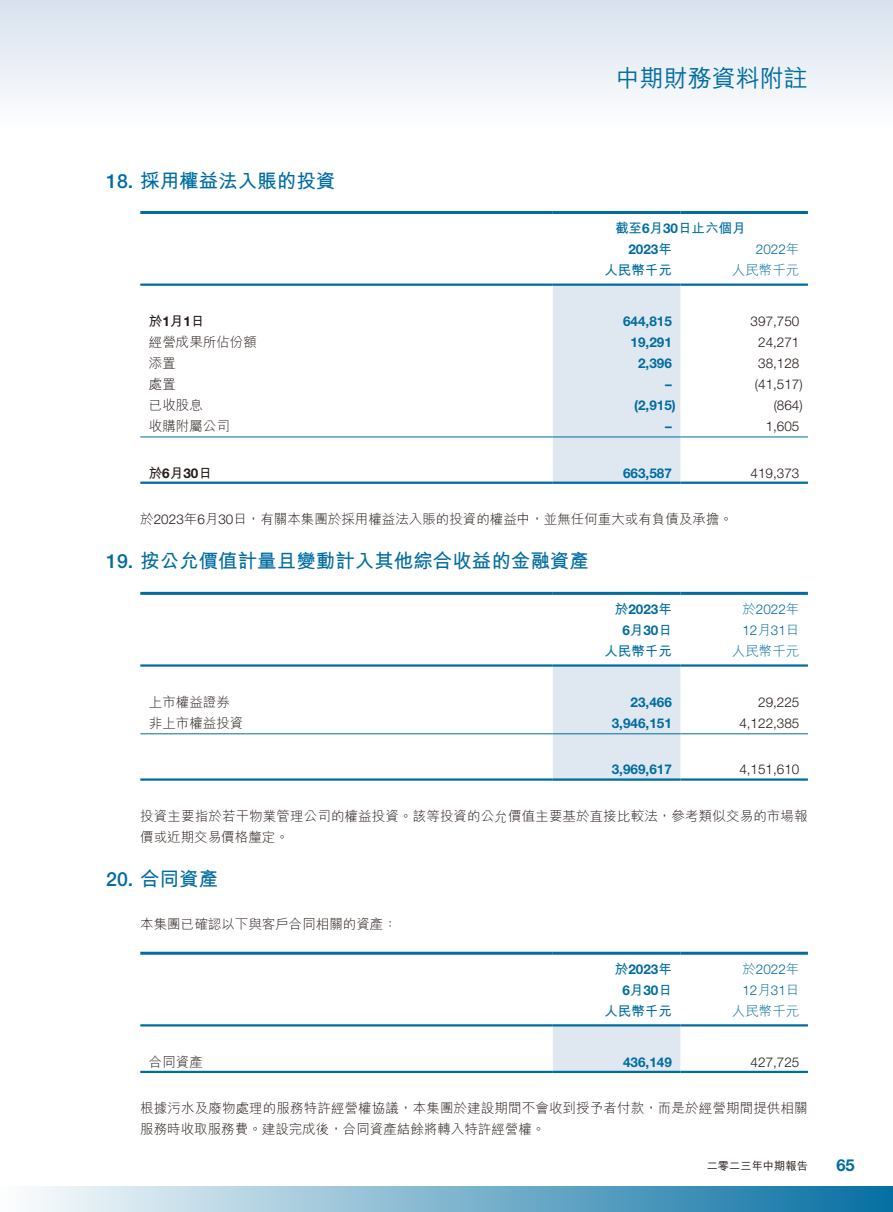
<style>
.page{position:relative;width:893px;height:1212px;background:#fff}
.page>*{position:absolute;margin:0;border:0;box-sizing:border-box;transform-origin:0 0}
.t1{font:500 24px "M Hei HK";color:#006ca0}
.t2{font:700 19.5px "M Hei HK";color:#006ca0}
.t3{font:700 16.5px "Helvetica Neue LT Std";color:#006ca0}
.t4{font:300 13.5px/21px "M Hei HK";color:#231916}
.t5{font:700 13.5px/21px "Helvetica Neue LT Std";color:#006ca0;text-align:center}
.t6{font:300 13.5px "Helvetica Neue LT Std";color:#231916}
.t7{font:300 13.5px/21px "Helvetica Neue LT Std";color:#006ca0}
.t8{font:700 13.5px "M Hei HK";color:#006ca0}
.t9{font:300 13.5px "M Hei HK";color:#006ca0}
.t10{font:700 13.5px "M Hei HK";color:#231916}
.t11{font:500 11.25px "M Hei HK";color:#231916}
.s1{font-family:"Helvetica Neue LT Std";font-weight:500}
.s2{font-family:"Helvetica Neue LT Std"}
.s3{font-family:"M Hei HK"}
</style>
<div class="page">
<div style="left:0;top:1186px;width:893px;height:26px;background:linear-gradient(to right,#fdfdfe,#066fa2)"></div>
<div style="left:0;top:0;width:893px;height:138px;background:linear-gradient(to bottom,#d7e1ed,#fff)"></div>
<div style="left:553px;top:286px;width:127px;height:196px;background:#dfe7f1"></div>
<hr style="left:553px;top:211px;width:127px;height:3px;background:#006ca0">
<hr style="left:680px;top:211px;width:128px;height:3px;background:#006ca0">
<hr style="left:140px;top:211px;width:413px;height:3px;background:#006ca0">
<hr style="left:140px;top:283px;width:413px;height:3px;background:#006ca0">
<hr style="left:553px;top:283px;width:127px;height:3px;background:#006ca0">
<hr style="left:680px;top:283px;width:128px;height:3px;background:#006ca0">
<hr style="left:140px;top:437px;width:413px;height:1px;background:#006ca0">
<hr style="left:553px;top:437px;width:127px;height:1px;background:#006ca0">
<hr style="left:680px;top:437px;width:128px;height:1px;background:#006ca0">
<hr style="left:140px;top:482px;width:413px;height:2px;background:#006ca0">
<hr style="left:553px;top:482px;width:127px;height:2px;background:#006ca0">
<hr style="left:680px;top:482px;width:128px;height:2px;background:#006ca0">
<div style="left:553px;top:667px;width:127px;height:111px;background:#dfe7f1"></div>
<hr style="left:140px;top:592px;width:413px;height:3px;background:#006ca0">
<hr style="left:553px;top:592px;width:127px;height:3px;background:#006ca0">
<hr style="left:680px;top:592px;width:128px;height:3px;background:#006ca0">
<hr style="left:140px;top:664px;width:413px;height:3px;background:#006ca0">
<hr style="left:553px;top:664px;width:127px;height:3px;background:#006ca0">
<hr style="left:680px;top:664px;width:128px;height:3px;background:#006ca0">
<hr style="left:140px;top:733px;width:413px;height:1px;background:#006ca0">
<hr style="left:553px;top:733px;width:127px;height:1px;background:#006ca0">
<hr style="left:680px;top:733px;width:128px;height:1px;background:#006ca0">
<hr style="left:140px;top:778px;width:413px;height:3px;background:#006ca0">
<hr style="left:553px;top:778px;width:127px;height:3px;background:#006ca0">
<hr style="left:680px;top:778px;width:128px;height:3px;background:#006ca0">
<div style="left:553px;top:1026px;width:127px;height:45px;background:#dfe7f1"></div>
<hr style="left:140px;top:952px;width:413px;height:3px;background:#006ca0">
<hr style="left:553px;top:952px;width:127px;height:3px;background:#006ca0">
<hr style="left:680px;top:952px;width:128px;height:3px;background:#006ca0">
<hr style="left:140px;top:1024px;width:413px;height:2px;background:#006ca0">
<hr style="left:553px;top:1024px;width:127px;height:2px;background:#006ca0">
<hr style="left:680px;top:1024px;width:128px;height:2px;background:#006ca0">
<hr style="left:140px;top:1071px;width:413px;height:2px;background:#006ca0">
<hr style="left:553px;top:1071px;width:127px;height:2px;background:#006ca0">
<hr style="left:680px;top:1071px;width:128px;height:2px;background:#006ca0">
<h2 class="t2" style="left:106px;top:166px;width:231px"><span class="s1">18.</span> 採用權益法入賬的投資</h2>
<h1 class="t1" style="left:616px;top:61px;width:193px">中期財務資料附註</h1>
<p class="t8" style="left:615px;top:218px;width:132px">截至<span class="s2">6</span>月<span class="s2">30</span>日止六個月</p>
<p class="t5" style="left:628px;top:239px;width:45px">2023<span class="s3">年</span></p>
<p class="t7" style="left:756px;top:239px;width:45px">2022<span class="s3">年</span></p>
<p class="t8" style="left:604px;top:260px;width:69px">人民幣千元</p>
<p class="t9" style="left:732px;top:261px;width:69px">人民幣千元</p>
<p class="t10" style="left:149px;top:311px;width:57px">於<span class="s2">1</span>月<span class="s2">1</span>日</p>
<p class="t5" style="left:623px;top:310px;width:50px">644,815</p>
<p class="t6" style="left:751px;top:313px;width:50px">397,750</p>
<p class="t4" style="left:149px;top:331px;width:109px">經營成果所佔份額</p>
<p class="t5" style="left:631px;top:331px;width:43px">19,291</p>
<p class="t6" style="left:758px;top:334px;width:43px">24,271</p>
<p class="t4" style="left:149px;top:352px;width:28px">添置</p>
<p class="t5" style="left:638px;top:352px;width:35px">2,396</p>
<p class="t6" style="left:758px;top:355px;width:43px">38,128</p>
<p class="t4" style="left:149px;top:373px;width:28px">處置</p>
<p class="t5" style="left:665px;top:373px;width:8px">–</p>
<p class="t6" style="left:755px;top:376px;width:49px">(41,517)</p>
<p class="t4" style="left:149px;top:394px;width:55px">已收股息</p>
<p class="t5" style="left:634px;top:394px;width:43px">(2,915)</p>
<p class="t6" style="left:774px;top:397px;width:31px">(864)</p>
<p class="t4" style="left:149px;top:415px;width:82px">收購附屬公司</p>
<p class="t5" style="left:665px;top:415px;width:8px">–</p>
<p class="t6" style="left:766px;top:418px;width:35px">1,605</p>
<p class="t10" style="left:149px;top:463px;width:65px">於<span class="s2">6</span>月<span class="s2">30</span>日</p>
<p class="t5" style="left:623px;top:462px;width:50px">663,587</p>
<p class="t6" style="left:751px;top:464px;width:50px">419,373</p>
<p class="t4" style="left:140px;top:508px;width:594px">於<span class="s2">2023</span>年<span class="s2">6</span>月<span class="s2">30</span>日，有關本集團於採用權益法入賬的投資的權益中，並無任何重大或有負債及承擔。</p>
<h2 class="t2" style="left:106px;top:547px;width:484px"><span class="s1">19.</span> 按公允價值計量且變動計入其他綜合收益的金融資產</h2>
<p class="t5" style="left:615px;top:598px;width:59px"><span class="s3">於</span>2023<span class="s3">年<br></span>6<span class="s3">月</span>30<span class="s3">日</span></p>
<p class="t7" style="left:742px;top:598px;width:59px"><span class="s3">於</span>2022<span class="s3">年<br></span>12<span class="s3">月</span>31<span class="s3">日</span></p>
<p class="t8" style="left:604px;top:641px;width:69px">人民幣千元</p>
<p class="t9" style="left:732px;top:642px;width:69px">人民幣千元</p>
<p class="t4" style="left:149px;top:691px;width:82px">上市權益證券</p>
<p class="t5" style="left:631px;top:691px;width:43px">23,466</p>
<p class="t6" style="left:758px;top:694px;width:43px">29,225</p>
<p class="t4" style="left:149px;top:712px;width:96px">非上市權益投資</p>
<p class="t5" style="left:612px;top:712px;width:62px">3,946,151</p>
<p class="t6" style="left:739px;top:715px;width:62px">4,122,385</p>
<p class="t5" style="left:612px;top:759px;width:62px">3,969,617</p>
<p class="t6" style="left:739px;top:761px;width:62px">4,151,610</p>
<p class="t4" style="left:140px;top:805px;width:669px">投資主要指於若干物業管理公司的權益投資。該等投資的公允價值主要基於直接比較法，參考類似交易的市場報價或近期交易價格釐定。</p>
<h2 class="t2" style="left:106px;top:865px;width:114px"><span class="s1">20.</span> 合同資產</h2>
<p class="t4" style="left:140px;top:913px;width:258px">本集團已確認以下與客戶合同相關的資產：</p>
<p class="t5" style="left:615px;top:958px;width:59px"><span class="s3">於</span>2023<span class="s3">年<br></span>6<span class="s3">月</span>30<span class="s3">日</span></p>
<p class="t7" style="left:742px;top:958px;width:59px"><span class="s3">於</span>2022<span class="s3">年<br></span>12<span class="s3">月</span>31<span class="s3">日</span></p>
<p class="t8" style="left:604px;top:1001px;width:69px">人民幣千元</p>
<p class="t9" style="left:732px;top:1001px;width:69px">人民幣千元</p>
<p class="t4" style="left:149px;top:1051px;width:55px">合同資產</p>
<p class="t5" style="left:623px;top:1051px;width:50px">436,149</p>
<p class="t6" style="left:751px;top:1054px;width:50px">427,725</p>
<p class="t4" style="left:140px;top:1097px;width:669px">根據污水及廢物處理的服務特許經營權協議，本集團於建設期間不會收到授予者付款，而是於經營期間提供相關服務時收取服務費。建設完成後，合同資產結餘將轉入特許經營權。</p>
<p class="t11" style="left:707px;top:1158px;width:103px">二零二三年中期報告</p>
<p class="t3" style="left:836px;top:1155px;width:20px">65</p>
</div>
